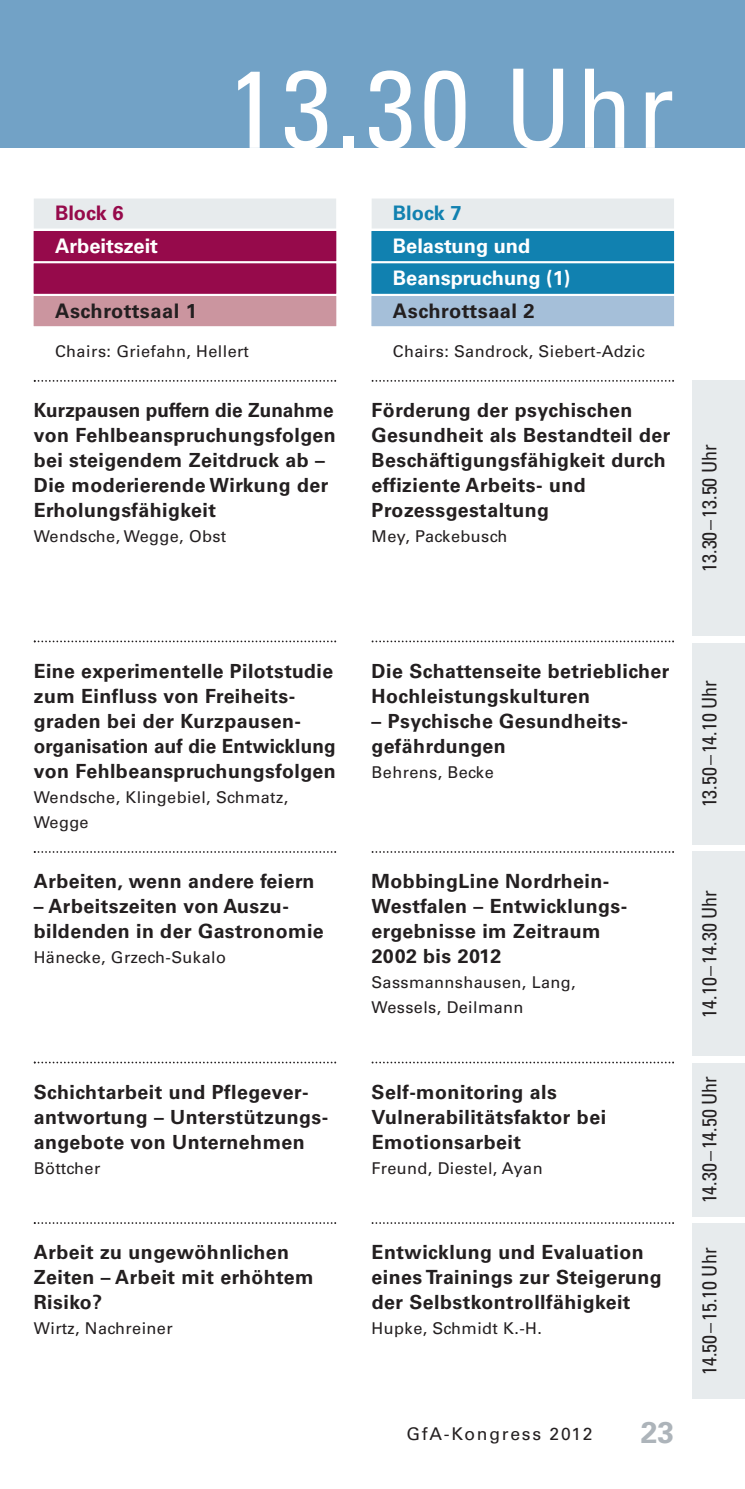
<style>
.page{position:relative;width:745px;height:1489px;background:#fff}
.page>*{position:absolute;margin:0;border:0;box-sizing:border-box;transform-origin:0 0}
.t1{font:condensed 109.75px "Univers LT";letter-spacing:.05em;color:#fff}
.t2{font:700 30px "Univers LT";color:#adb4ba}
.t3{font:condensed 20px "Univers LT";color:#231f20}
.t4{font:700 20px/32.5px "Univers LT";color:#fff}
.t5{font:700 20px "Univers LT";letter-spacing:.025em;color:#231f20}
.t6{font:700 20px "Univers LT";color:#960a4b}
.t7{font:700 20px "Univers LT";color:#1181b0}
.t8{font:700 19.5px/25px "Univers LT";letter-spacing:.025em;color:#231f20}
.t9{font:17.5px "Univers LT";letter-spacing:.1em;color:#231f20}
.t10{font:16.25px/25px "Univers LT";letter-spacing:.025em;color:#231f20}
</style>
<div class="page">
<div style="left:34px;top:198px;width:302px;height:30px;background:#e7ebed"></div>
<div style="left:34px;top:231px;width:302px;height:30px;background:#960a4b"></div>
<div style="left:34px;top:263px;width:302px;height:30px;background:#960a4b"></div>
<div style="left:34px;top:296px;width:302px;height:30px;background:#cb959f"></div>
<svg style="left:34px;top:380px;width:302px;height:2px"></svg>
<svg style="left:34px;top:640px;width:302px;height:2px"></svg>
<svg style="left:34px;top:851px;width:302px;height:1px"></svg>
<svg style="left:34px;top:1061px;width:302px;height:2px"></svg>
<svg style="left:34px;top:1222px;width:302px;height:1px"></svg>
<div style="left:371px;top:198px;width:302px;height:30px;background:#e7ebed"></div>
<div style="left:371px;top:231px;width:302px;height:30px;background:#1181b0"></div>
<div style="left:371px;top:263px;width:302px;height:30px;background:#1181b0"></div>
<div style="left:371px;top:296px;width:302px;height:30px;background:#a5bfd9"></div>
<svg style="left:371px;top:380px;width:302px;height:2px"></svg>
<svg style="left:371px;top:640px;width:302px;height:2px"></svg>
<svg style="left:371px;top:851px;width:302px;height:1px"></svg>
<svg style="left:371px;top:1061px;width:302px;height:2px"></svg>
<svg style="left:371px;top:1222px;width:302px;height:1px"></svg>
<div style="left:0;top:0;width:744px;height:148px;background:#72a2c6"></div>
<div style="left:692px;top:380px;width:52px;height:255px;background:#e7ebed"></div>
<div style="left:692px;top:643px;width:52px;height:201px;background:#e7ebed"></div>
<div style="left:692px;top:851px;width:52px;height:204px;background:#e7ebed"></div>
<div style="left:692px;top:1062px;width:52px;height:154px;background:#e7ebed"></div>
<div style="left:692px;top:1223px;width:52px;height:176px;background:#e7ebed"></div>
<h1 class="t1" style="left:228px;top:69px;width:447px">13.30 Uhr</h1>
<p class="t6" style="left:55px;top:206px;width:70px">Block 6</p>
<p class="t4" style="left:55px;top:231px;width:104px">Arbeitszeit</p>
<p class="t5" style="left:55px;top:303px;width:143px">Aschrottsaal 1</p>
<p class="t10" style="left:55px;top:340px;width:195px">Chairs: Griefahn, Hellert</p>
<p class="t8" style="left:34px;top:399px;width:303px">Kurzpausen puffern die Zunahme von Fehlbeanspruchungsfolgen bei steigendem Zeitdruck ab –<br>Die moderierende Wirkung der<br>Erholungsfähigkeit</p>
<p class="t10" style="left:34px;top:525px;width:194px">Wendsche, Wegge, Obst</p>
<p class="t7" style="left:392px;top:206px;width:70px">Block 7</p>
<p class="t4" style="left:392px;top:231px;width:179px">Belastung und<br>Beanspruchung (1)</p>
<p class="t5" style="left:392px;top:303px;width:143px">Aschrottsaal 2</p>
<p class="t10" style="left:392px;top:340px;width:253px">Chairs: Sandrock, Siebert-Adzic</p>
<p class="t8" style="left:371px;top:399px;width:300px">Förderung der psychischen<br>Gesundheit als Bestandteil der<br>Beschäftigungsfähigkeit durch effiziente Arbeits- und<br>Prozessgestaltung</p>
<p class="t10" style="left:371px;top:525px;width:137px">Mey, Packebusch</p>
<p class="t3" style="left:701px;top:571px;width:129px;rotate:-90deg">13.30–13.50 Uhr</p>
<p class="t8" style="left:34px;top:660px;width:303px">Eine experimentelle Pilotstudie zum Einfluss von Freiheits&shy;graden bei der Kurzpausen&shy;organisation auf die Entwicklung von Fehlbeanspruchungsfolgen</p>
<p class="t10" style="left:34px;top:786px;width:256px">Wendsche, Klingebiel, Schmatz,<br>Wegge</p>
<p class="t8" style="left:34px;top:870px;width:282px">Arbeiten, wenn andere feiern</p>
<p class="t8" style="left:34px;top:895px;width:291px">– Arbeitszeiten von Auszu&shy;bildenden in der Gastronomie</p>
<p class="t10" style="left:34px;top:946px;width:194px">Hänecke, Grzech-Sukalo</p>
<p class="t8" style="left:34px;top:1081px;width:296px">Schichtarbeit und Pflegever&shy;antwortung – Unterstützungs&shy;angebote von Unternehmen</p>
<p class="t10" style="left:34px;top:1157px;width:68px">Böttcher</p>
<p class="t8" style="left:34px;top:1241px;width:281px">Arbeit zu ungewöhnlichen<br>Zeiten – Arbeit mit erhöhtem<br>Risiko?</p>
<p class="t10" style="left:34px;top:1317px;width:140px">Wirtz, Nachreiner</p>
<p class="t8" style="left:371px;top:660px;width:299px">Die Schattenseite betrieblicher<br>Hochleistungskulturen</p>
<p class="t8" style="left:371px;top:710px;width:258px">– Psychische Gesundheits&shy;gefährdungen</p>
<p class="t10" style="left:371px;top:761px;width:124px">Behrens, Becke</p>
<p class="t8" style="left:371px;top:870px;width:257px">MobbingLine Nordrhein-<br>Westfalen – Entwicklungs&shy;ergebnisse im Zeitraum<br>2002 bis 2012</p>
<p class="t10" style="left:371px;top:971px;width:205px">Sassmannshausen, Lang,<br>Wessels, Deilmann</p>
<p class="t8" style="left:371px;top:1081px;width:236px">Self-monitoring als<br>Vulnerabilitätsfaktor bei<br>Emotionsarbeit</p>
<p class="t10" style="left:371px;top:1157px;width:172px">Freund, Diestel, Ayan</p>
<p class="t8" style="left:371px;top:1241px;width:291px">Entwicklung und Evaluation eines Trainings zur Steigerung der Selbstkontrollfähigkeit</p>
<p class="t10" style="left:371px;top:1317px;width:172px">Hupke, Schmidt K.-H.</p>
<p class="t9" style="left:406px;top:1427px;width:187px">GfA-Kongress 2012</p>
<h2 class="t2" style="left:640px;top:1420px;width:35px">23</h2>
<p class="t3" style="left:701px;top:807px;width:129px;rotate:-90deg">13.50–14.10 Uhr</p>
<p class="t3" style="left:701px;top:1017px;width:129px;rotate:-90deg">14.10–14.30 Uhr</p>
<p class="t3" style="left:701px;top:1203px;width:129px;rotate:-90deg">14.30–14.50 Uhr</p>
<p class="t3" style="left:701px;top:1374px;width:129px;rotate:-90deg">14.50–15.10 Uhr</p>
</div>
